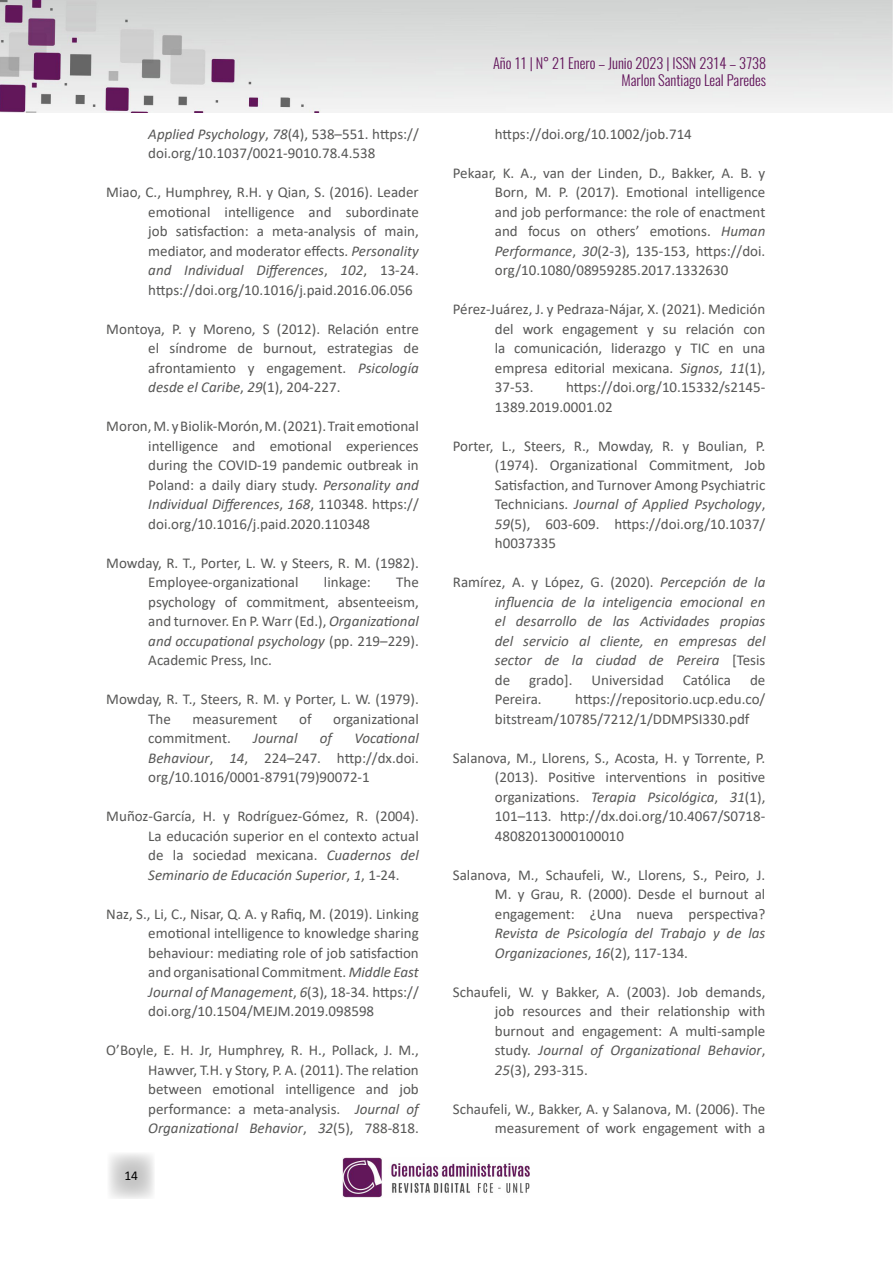
<style>
.page{position:relative;width:893px;height:1263px;background:#fff}
.page>*{position:absolute;margin:0;border:0;box-sizing:border-box;transform-origin:0 0}
.t1{font:15px/19.5px "Calibri";color:#575756;text-align:justify}
.t2{font:italic 15px/19.5px "Calibri";color:#575756;text-align:justify}
.t3{font:300 14.4px/17.2px "Oswald";color:#61135a;text-align:right}
.t4{font:13.5px "Calibri";color:#000}
.s1{font-style:italic}
.s2{font-style:normal}
</style>
<div class="page">
<svg style="left:109px;top:1153px;width:45px;height:46px"></svg>
<img style="left:0;top:0;width:893px;height:112px">
<img style="left:342px;top:1157px;width:187px;height:41px">
<p class="t1" style="left:148px;top:124px;width:272px"><span class="s1">Applied Psychology</span>, <span class="s1">78</span>(4), 538–551. https:// doi.org/10.1037/0021-9010.78.4.538</p>
<p class="t1" style="left:148px;top:182px;width:272px;text-indent:-42px">Miao, C., Humphrey, R.H. y Qian, S. (2016). Leader emotional intelligence and subordinate job satisfaction: a meta-analysis of main, mediator, and moderator effects. <span class="s1">Personality and Individual Differences</span>, <span class="s1">102</span>, 13-24. https://doi.org/10.1016/j.paid.2016.06.056</p>
<p class="t1" style="left:148px;top:319px;width:272px;text-indent:-42px">Montoya, P. y Moreno, S (2012). Relación entre el síndrome de burnout, estrategias de afrontamiento y engagement. <span class="s1">Psicología desde el Caribe</span>, <span class="s1">29</span>(1), 204-227.</p>
<p class="t1" style="left:148px;top:416px;width:272px;text-indent:-42px">Moron, M. y Biolik-Morón, M. (2021). Trait emotional intelligence and emotional experiences during the COVID-19 pandemic outbreak in Poland: a daily diary study. <span class="s1">Personality and Individual Differences</span>, <span class="s1">168</span>, 110348. https:// doi.org/10.1016/j.paid.2020.110348</p>
<p class="t1" style="left:148px;top:553px;width:272px;text-indent:-42px">Mowday, R. T., Porter, L. W. y Steers, R. M. (1982).<br>Employee-organizational</p>
<p class="t1" style="left:148px;top:572px;width:272px;text-indent:248px">The psychology of commitment, absenteeism, and turnover. En P. Warr (Ed.), <span class="s1">Organizational and occupational psychology</span> (pp. 219–229).<br>Academic Press, Inc.</p>
<p class="t1" style="left:148px;top:689px;width:272px;text-indent:-42px">Mowday, R. T., Steers, R. M. y Porter, L. W. (1979).<br>The</p>
<p class="t1" style="left:324px;top:572px;width:48px">linkage:</p>
<p class="t1" style="left:192px;top:709px;width:87px">measurement</p>
<p class="t1" style="left:299px;top:709px;width:14px">of</p>
<p class="t1" style="left:333px;top:709px;width:87px">organizational</p>
<p class="t1" style="left:148px;top:728px;width:84px">commitment.</p>
<p class="t2" style="left:253px;top:728px;width:46px">Journal</p>
<p class="t2" style="left:320px;top:728px;width:14px">of</p>
<p class="t1" style="left:148px;top:728px;width:272px;text-indent:206px"><span class="s1">Vocational Behaviour</span>, <span class="s1">14</span>, 224–247. http://dx.doi. org/10.1016/0001-8791(79)90072-1</p>
<p class="t1" style="left:148px;top:806px;width:272px;text-indent:-42px">Muñoz-García, H. y Rodríguez-Gómez, R. (2004).<br>La educación superior en el contexto actual de la sociedad mexicana. <span class="s1">Cuadernos del Seminario de Educación Superior</span>, <span class="s1">1</span>, 1-24.</p>
<p class="t1" style="left:148px;top:904px;width:272px;text-indent:-42px">Naz, S., Li, C., Nisar, Q. A. y Rafiq, M. (2019). Linking emotional intelligence to knowledge sharing behaviour: mediating role of job satisfaction and organisational Commitment. <span class="s1">Middle East Journal of Management</span>, <span class="s1">6</span>(3), 18-34. https:// doi.org/10.1504/MEJM.2019.098598</p>
<p class="t1" style="left:148px;top:1040px;width:272px;text-indent:-42px">O’Boyle, E. H. Jr, Humphrey, R. H., Pollack, J. M., Hawver, T.H. y Story, P. A. (2011). The relation between emotional intelligence and job performance: a meta-analysis. <span class="s1">Journal of Organizational Behavior</span>, <span class="s1">32</span>(5), 788-818.</p>
<p class="t4" style="left:124px;top:1166px;width:15px">14</p>
<p class="t3" style="left:493px;top:52px;width:275px">Año 11 | N° 21 Enero – Junio 2023 | ISSN 2314 – 3738<br>Marlon Santiago Leal Paredes</p>
<p class="t1" style="left:495px;top:124px;width:199px">https://doi.org/10.1002/job.714</p>
<p class="t1" style="left:495px;top:163px;width:272px;text-indent:-42px">Pekaar, K. A., van der Linden, D., Bakker, A. B. y Born, M. P. (2017). Emotional intelligence and job performance: the role of enactment and focus on others’ emotions. <span class="s1">Human Performance</span>, <span class="s1">30</span>(2-3), 135-153, https://doi. org/10.1080/08959285.2017.1332630</p>
<p class="t1" style="left:495px;top:299px;width:272px;text-indent:-42px">Pérez-Juárez, J. y Pedraza-Nájar, X. (2021). Medición del work engagement y su relación con la comunicación, liderazgo y TIC en una empresa editorial mexicana. <span class="s1">Signos</span>, <span class="s1">11</span>(1), 37-53.</p>
<p class="t1" style="left:495px;top:377px;width:272px;text-indent:71px">https://doi.org/10.15332/s2145-<br>1389.2019.0001.02</p>
<p class="t1" style="left:495px;top:436px;width:272px;text-indent:-42px">Porter, L., Steers, R., Mowday, R. y Boulian, P. (1974). Organizational Commitment, Job Satisfaction, and Turnover Among Psychiatric Technicians. <span class="s1">Journal of Applied Psychology</span>, <span class="s1">59</span>(5), 603-609. https://doi.org/10.1037/ h0037335</p>
<p class="t2" style="left:495px;top:572px;width:272px;text-indent:-42px"><span class="s2">Ramírez, A. y López, G. (2020).</span> Percepción de la influencia de la inteligencia emocional en el desarrollo de las Actividades propias del servicio al cliente, en empresas del sector de la ciudad de Pereira <span class="s2">[Tesis de</span></p>
<p class="t1" style="left:529px;top:670px;width:45px">grado].</p>
<p class="t1" style="left:592px;top:670px;width:74px">Universidad</p>
<p class="t1" style="left:683px;top:670px;width:50px">Católica</p>
<p class="t1" style="left:750px;top:670px;width:17px">de</p>
<p class="t1" style="left:495px;top:689px;width:48px">Pereira.</p>
<p class="t1" style="left:495px;top:689px;width:272px;text-indent:80px">https://repositorio.ucp.edu.co/ bitstream/10785/7212/1/DDMPSI330.pdf</p>
<p class="t1" style="left:495px;top:748px;width:272px;text-indent:-42px">Salanova, M., Llorens, S., Acosta, H. y Torrente, P. (2013). Positive interventions in positive organizations. <span class="s1">Terapia Psicológica</span>, <span class="s1">31</span>(1), 101–113. http://dx.doi.org/10.4067/S0718- 48082013000100010</p>
<p class="t1" style="left:495px;top:865px;width:272px;text-indent:-42px">Salanova, M., Schaufeli, W., Llorens, S., Peiro, J.<br>M. y Grau, R. (2000). Desde el burnout al engagement: ¿Una nueva perspectiva?</p>
<p class="t2" style="left:495px;top:923px;width:272px">Revista de Psicología del Trabajo y de las<br>Organizaciones<span class="s2">,</span> 16<span class="s2">(2), 117-134.</span></p>
<p class="t1" style="left:495px;top:982px;width:272px;text-indent:-42px">Schaufeli, W. y Bakker, A. (2003). Job demands, job resources and their relationship with burnout and engagement: A multi-sample study. <span class="s1">Journal of Organizational Behavior</span>, <span class="s1">25</span>(3), 293-315.</p>
<p class="t1" style="left:453px;top:1099px;width:314px;text-align:right">Schaufeli, W., Bakker, A. y Salanova, M. (2006). The measurement of work engagement with a</p>
</div>
